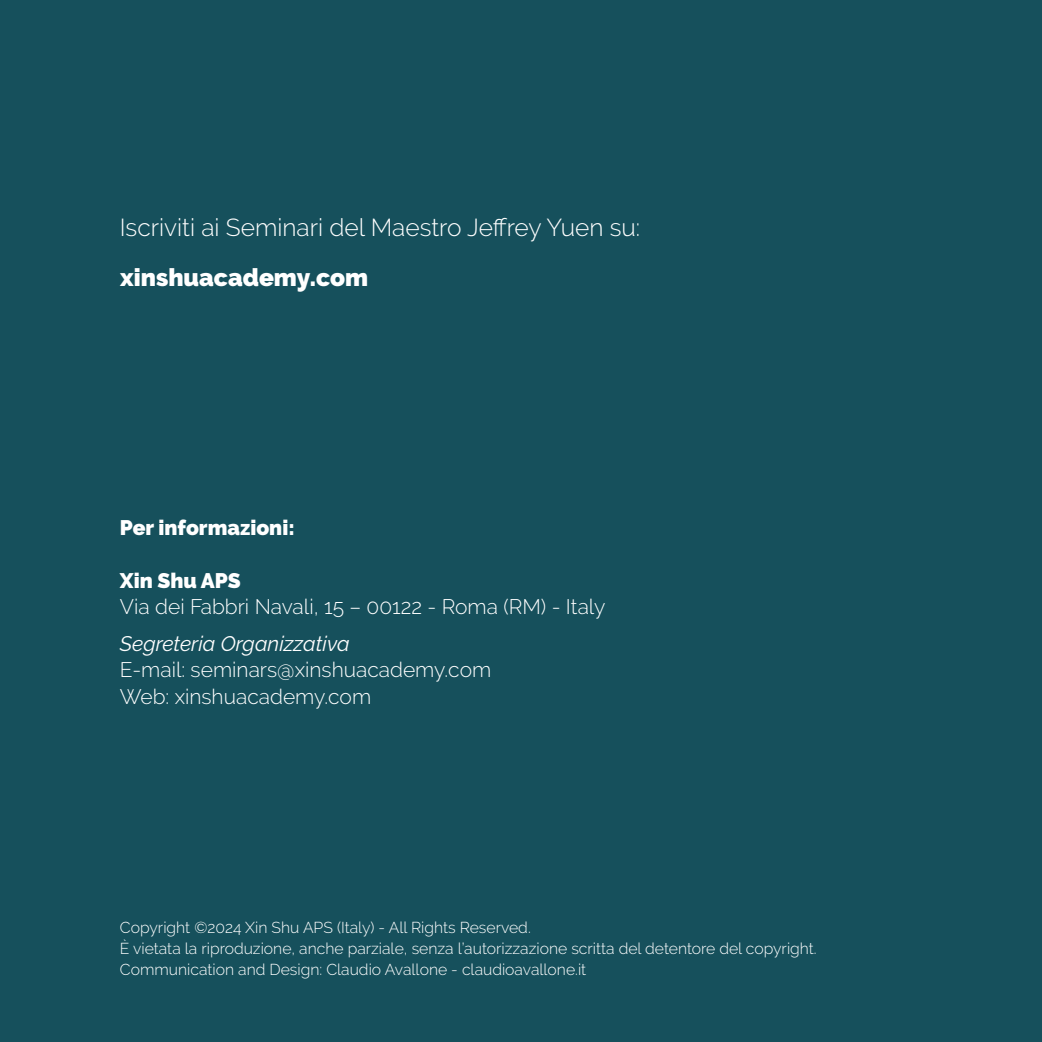
<style>
.page{position:relative;width:1042px;height:1042px;background:#16505c}
.page>*{position:absolute;margin:0;border:0;box-sizing:border-box;transform-origin:0 0}
.t1{font:300 24.5px "Raleway";color:#fff}
.t2{font:900 24.5px "Raleway";color:#fff}
.t3{font:300 21px/26.2px "Raleway";color:#fff}
.t4{font:900 21px "Raleway";color:#fff}
.t5{font:italic 21px "Raleway";color:#fff}
.t6{font:300 15.75px/21px "Raleway";color:#fff}
</style>
<div class="page">
<h1 class="t1" style="left:120px;top:213px;width:522px">Iscriviti ai Seminari del Maestro Jeffrey Yuen su:</h1>
<h1 class="t2" style="left:120px;top:263px;width:249px">xinshuacademy.com</h1>
<h2 class="t4" style="left:120px;top:515px;width:176px">Per informazioni:</h2>
<h2 class="t4" style="left:120px;top:568px;width:122px">Xin Shu APS</h2>
<h2 class="t3" style="left:120px;top:594px;width:487px">Via dei Fabbri Navali, 15 – 00122 - Roma (RM) - Italy</h2>
<h2 class="t5" style="left:120px;top:631px;width:231px">Segreteria Organizzativa</h2>
<h2 class="t3" style="left:120px;top:657px;width:373px">E-mail: seminars@xinshuacademy.com<br>Web: xinshuacademy.com</h2>
<p class="t6" style="left:120px;top:916px;width:698px">Copyright ©2024 Xin Shu APS (Italy) - All Rights Reserved.<br>È vietata la riproduzione, anche parziale, senza l’autorizzazione scritta del detentore del copyright.<br>Communication and Design: Claudio Avallone - claudioavallone.it</p>
</div>
